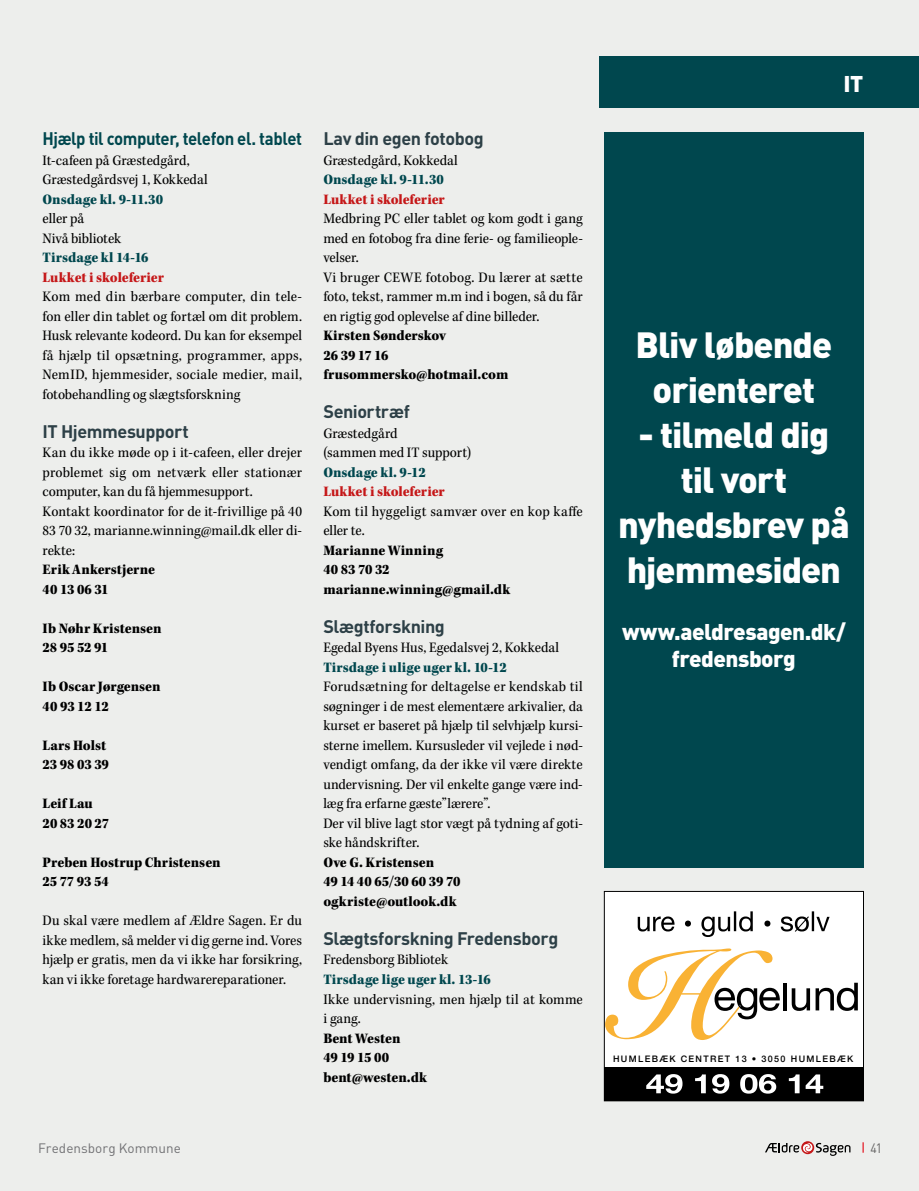
<style>
.page{position:relative;width:919px;height:1191px;background:#fff}
.page>*{position:absolute;margin:0;border:0;box-sizing:border-box;transform-origin:0 0}
.t1{font:900 36px/45px "DIN";letter-spacing:-.03em;color:#fff;text-align:center}
.t2{font:900 22.5px/27px "DIN";letter-spacing:-.025em;color:#fff;text-align:center}
.t3{font:700 18px "DINOT";letter-spacing:-.025em;color:#2d4047}
.t4{font:700 18px "DINOT";letter-spacing:-.025em;color:#00474e;scale:.93 1}
.t5{font:15px/19.5px "Kepler Std Scn";color:#000}
.t6{font:15px/19.5px "Kepler Std Black Scn";color:#000}
.t7{font:15px "Kepler Std Black Scn";color:#00474e}
.t8{font:15px "Kepler Std Black Scn";letter-spacing:-.005em;color:#c51718}
.t9{font:13.5px "DIN";color:#717174}
.t10{font:13.5px "DIN";color:#646363;scale:.9 1}
.t11{font:500 9px "Helvetica Neue";letter-spacing:.15em;color:#000}
</style>
<div class="page">
<div style="left:0;top:0;width:918px;height:1191px;background:#edeeec"></div>
<div style="left:599px;top:57px;width:319px;height:51px;background:#00474e"></div>
<div style="left:604px;top:891px;width:259px;height:209px;background:#fff"></div>
<div style="left:604px;top:1067px;width:259px;height:33px;background:#000"></div>
<svg style="left:646px;top:1074px;width:177px;height:19px"></svg>
<hr style="left:783px;top:982px;width:3px;height:28px;background:#000">
<svg style="left:791px;top:982px;width:66px;height:29px"></svg>
<svg style="left:606px;top:948px;width:173px;height:92px"></svg>
<svg style="left:637px;top:911px;width:192px;height:26px"></svg>
<div style="left:604px;top:891px;width:259px;height:210px;border:1px solid #000"></div>
<svg style="left:765px;top:1142px;width:85px;height:14px"></svg>
<div style="left:604px;top:132px;width:259px;height:735px;background:#00474e"></div>
<p class="t4" style="left:43px;top:127px;width:280px">Hjælp til computer, telefon el. tablet</p>
<p class="t5" style="left:43px;top:151px;width:167px">It-cafeen på Græstedgård,<br>Græstedgårdsvej 1, Kokkedal</p>
<p class="t7" style="left:43px;top:190px;width:122px">Onsdage kl. 9-11.30</p>
<p class="t5" style="left:43px;top:209px;width:80px">eller på<br>Nivå bibliotek</p>
<p class="t7" style="left:43px;top:249px;width:107px">Tirsdage kl 14-16</p>
<p class="t8" style="left:43px;top:268px;width:123px">Lukket i skoleferier</p>
<p class="t5" style="left:43px;top:287px;width:261px;text-align:justify">Kom med din bærbare computer, din tele&shy;fon eller din tablet og fortæl om dit problem.<br>Husk relevante kodeord. Du kan for eksempel få hjælp til opsætning, programmer, apps, NemID, hjemmesider, sociale medier, mail, fotobehandling og slægtsforskning</p>
<p class="t3" style="left:43px;top:419px;width:148px">IT Hjemmesupport</p>
<p class="t5" style="left:43px;top:443px;width:261px">Kan du ikke møde op i it-cafeen, eller drejer problemet sig om netværk eller stationær computer, kan du få hjemmesupport.<br>Kontakt koordinator for de it-frivillige på 40<br>83 70 32, marianne.winning@mail.dk eller di&shy;rekte:</p>
<p class="t6" style="left:43px;top:560px;width:114px">Erik Ankerstjerne<br>40 13 06 31</p>
<p class="t6" style="left:43px;top:619px;width:120px">Ib Nøhr Kristensen<br>28 95 52 91</p>
<p class="t6" style="left:43px;top:677px;width:119px">Ib Oscar Jørgensen<br>40 93 12 12</p>
<p class="t6" style="left:43px;top:736px;width:68px">Lars Holst<br>23 98 03 39</p>
<p class="t6" style="left:43px;top:794px;width:68px">Leif Lau<br>20 83 20 27</p>
<p class="t6" style="left:43px;top:853px;width:179px">Preben Hostrup Christensen<br>25 77 93 54</p>
<p class="t5" style="left:43px;top:911px;width:261px;text-align:justify">Du skal være medlem af Ældre Sagen. Er du ikke medlem, så melder vi dig gerne ind. Vores hjælp er gratis, men da vi ikke har forsikring, kan vi ikke foretage hardwarereparationer.</p>
<p class="t3" style="left:323px;top:127px;width:162px">Lav din egen fotobog</p>
<p class="t5" style="left:323px;top:151px;width:136px">Græstedgård, Kokkedal</p>
<p class="t7" style="left:323px;top:171px;width:122px">Onsdage kl. 9-11.30</p>
<p class="t8" style="left:323px;top:190px;width:123px">Lukket i skoleferier</p>
<p class="t5" style="left:323px;top:209px;width:261px">Medbring PC eller tablet og kom godt i gang med en fotobog fra dine ferie- og familieople&shy;velser.<br>Vi bruger CEWE fotobog. Du lærer at sætte foto, tekst, rammer m.m ind i bogen, så du får en rigtig god oplevelse af dine billeder.</p>
<p class="t6" style="left:323px;top:326px;width:186px">Kirsten Sønderskov<br>26 39 17 16 frusommersko@hotmail.com</p>
<p class="t3" style="left:323px;top:400px;width:88px">Seniortræf</p>
<p class="t5" style="left:323px;top:424px;width:149px">Græstedgård<br>(sammen med IT support)</p>
<p class="t7" style="left:323px;top:463px;width:104px">Onsdage kl. 9-12</p>
<p class="t8" style="left:323px;top:483px;width:123px">Lukket i skoleferier</p>
<p class="t5" style="left:323px;top:502px;width:261px">Kom til hyggeligt samvær over en kop kaffe eller te.</p>
<p class="t6" style="left:323px;top:541px;width:188px">Marianne Winning<br>40 83 70 32 marianne.winning@gmail.dk</p>
<p class="t3" style="left:323px;top:614px;width:123px">Slægtforskning</p>
<p class="t5" style="left:323px;top:638px;width:237px">Egedal Byens Hus, Egedalsvej 2, Kokkedal</p>
<p class="t7" style="left:323px;top:658px;width:185px">Tirsdage i ulige uger kl. 10-12</p>
<p class="t5" style="left:323px;top:677px;width:261px">Forudsætning for deltagelse er kendskab til søgninger i de mest elementære arkivalier, da kurset er baseret på hjælp til selvhjælp kursi&shy;sterne imellem. Kursusleder vil vejlede i nød&shy;vendigt omfang, da der ikke vil være direkte undervisning. Der vil enkelte gange være ind&shy;læg fra erfarne gæste”lærere”.<br>Der vil blive lagt stor vægt på tydning af goti&shy;ske håndskrifter.</p>
<p class="t6" style="left:323px;top:853px;width:138px">Ove G. Kristensen<br>49 14 40 65/30 60 39 70 ogkriste@outlook.dk</p>
<p class="t3" style="left:323px;top:926px;width:236px">Slægtsforskning Fredensborg</p>
<p class="t5" style="left:323px;top:950px;width:126px">Fredensborg Bibliotek</p>
<p class="t7" style="left:323px;top:970px;width:169px">Tirsdage lige uger kl. 13-16</p>
<p class="t5" style="left:323px;top:989px;width:261px">Ikke undervisning, men hjælp til at komme i gang.</p>
<p class="t6" style="left:323px;top:1028px;width:105px">Bent Westen<br>49 19 15 00 bent@westen.dk</p>
<h2 class="t2" style="left:843px;top:69px;width:21px">IT</h2>
<h1 class="t1" style="left:635px;top:320px;width:198px">Bliv løbende orienteret</h1>
<h1 class="t1" style="left:618px;top:410px;width:233px">- tilmeld dig til vort nyhedsbrev på hjemmesiden</h1>
<h2 class="t2" style="left:622px;top:617px;width:225px">www.aeldresagen.dk/ fredensborg</h2>
<p class="t11" style="left:613px;top:1051px;width:241px">HUMLEBÆK CENTRET 13 • 3050 HUMLEBÆK</p>
<p class="t9" style="left:38px;top:1139px;width:144px">Fredensborg Kommune</p>
<p class="t10" style="left:870px;top:1139px;width:15px">41</p>
</div>
